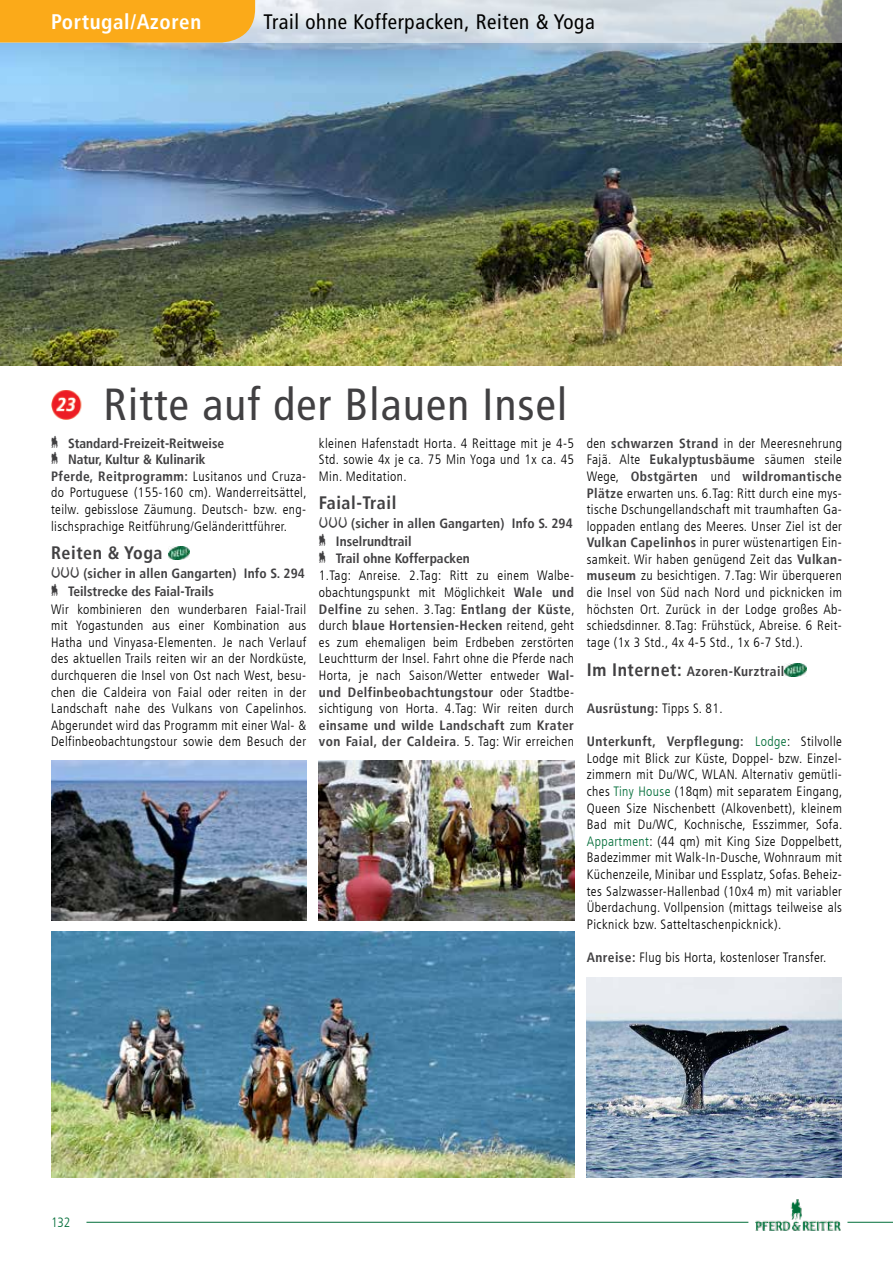
<style>
.page{position:relative;width:893px;height:1263px;background:#fff}
.page>*{position:absolute;margin:0;border:0;box-sizing:border-box;transform-origin:0 0}
.t1{font:condensed 45px "Frutiger LT";letter-spacing:.03em;color:#414042}
.t2{font:condensed 21px "Frutiger LT";letter-spacing:.03em;color:#000}
.t3{font:700 condensed 21px "Frutiger LT";letter-spacing:.03em;color:#fff}
.t4{font:700 condensed 18px "Frutiger LT";letter-spacing:.03em;color:#414042}
.t5{font:300 condensed 13.5px/16.6px "Frutiger LT";letter-spacing:.03em;color:#000;text-align:justify}
.t6{font:700 condensed 13.5px/18.3px "Frutiger LT";letter-spacing:.01em;color:#414042}
.t7{font:700 condensed 13.5px "Frutiger LT";letter-spacing:.03em;color:#414042}
.t8{font:300 condensed 13.5px "Frutiger LT";color:#006d38}
.s1{font-weight:700;color:#414042}
.s2{font-size:18px}
.s3{font-weight:300;color:#000}
.s4{color:#006d38}
</style>
<div class="page">
<img style="left:785px;top:663px;width:21px;height:13px">
<img style="left:168px;top:547px;width:22px;height:12px">
<img style="left:51px;top:390px;width:31px;height:30px">
<img style="left:587px;top:977px;width:255px;height:201px">
<img style="left:319px;top:760px;width:255px;height:161px">
<img style="left:51px;top:931px;width:523px;height:247px">
<img style="left:0;top:43px;width:842px;height:323px">
<img style="left:51px;top:760px;width:255px;height:161px">
<svg style="left:255px;top:0;width:587px;height:43px;background:#d0d7dc"></svg>
<img style="left:755px;top:1199px;width:85px;height:32px">
<hr style="left:847px;top:1222px;width:46px;height:1px;background:#006d38">
<hr style="left:86px;top:1222px;width:662px;height:1px;background:#006d38">
<div style="left:0;top:0;width:255px;height:43px;background:#fbaa19"></div>
<h2 class="t3" style="left:51px;top:9px;width:152px">Portugal/Azoren</h2>
<h2 class="t2" style="left:264px;top:9px;width:333px">Trail ohne Kofferpacken, Reiten &amp; Yoga</h2>
<h1 class="t1" style="left:103px;top:378px;width:465px">Ritte auf der Blauen Insel</h1>
<p class="t5" style="left:319px;top:435px;width:257px">kleinen Hafenstadt Horta. 4 Reittage mit je 4-5<br>Std. sowie 4x je ca. 75 Min Yoga und 1x ca. 45<br>Min. Meditation.</p>
<h3 class="t4" style="left:319px;top:492px;width:79px">Faial-Trail</h3>
<p class="t6" style="left:319px;top:514px;width:255px">††† (sicher in allen Gangarten) Info S. 294 ‡ Inselrundtrail</p>
<p class="t6" style="left:319px;top:549px;width:152px">‡ Trail ohne Kofferpacken</p>
<p class="t5" style="left:319px;top:568px;width:257px">1.Tag: Anreise. 2.Tag: Ritt zu einem Walbe&shy;obachtungspunkt mit Möglichkeit <span class="s1">Wale und Delfine</span> zu sehen. 3.Tag: <span class="s1">Entlang der Küste</span>, durch <span class="s1">blaue Hortensien-Hecken</span> reitend, geht es zum ehemaligen beim Erdbeben zerstörten Leuchtturm der Insel. Fahrt ohne die Pferde nach Horta, je nach Saison/Wetter entweder <span class="s1">Wal&shy;und Delfinbeobachtungstour</span> oder Stadtbe&shy;sichtigung von Horta. 4.Tag: Wir reiten durch <span class="s1">einsame und wilde Landschaft</span> zum <span class="s1">Krater von Faial, der Caldeira</span>. 5. Tag: Wir erreichen</p>
<p class="t5" style="left:51px;top:435px;width:257px;text-align:left"><span class="s1">‡ Standard-Freizeit-Reitweise<br>‡ Natur, Kultur &amp; Kulinarik<br>Pferde, Reitprogramm:</span> Lusitanos und Cruza&shy;do Portuguese (155-160 cm). Wanderreitsättel, teilw. gebisslose Zäumung. Deutsch- bzw. eng&shy;lischsprachige Reitführung/Geländerittführer.</p>
<h3 class="t4" style="left:51px;top:542px;width:113px">Reiten &amp; Yoga</h3>
<p class="t6" style="left:51px;top:564px;width:255px">††† (sicher in allen Gangarten) Info S. 294 ‡ Teilstrecke des Faial-Trails</p>
<p class="t5" style="left:51px;top:601px;width:257px">Wir kombinieren den wunderbaren Faial-Trail mit Yogastunden aus einer Kombination aus Hatha und Vinyasa-Elementen. Je nach Verlauf des aktuellen Trails reiten wir an der Nordküste, durchqueren die Insel von Ost nach West, besu&shy;chen die Caldeira von Faial oder reiten in der Landschaft nahe des Vulkans von Capelinhos.<br>Abgerundet wird das Programm mit einer Wal- &amp; Delfinbeobachtungstour sowie dem Besuch der</p>
<p class="t5" style="left:587px;top:435px;width:257px">den <span class="s1">schwarzen Strand</span> in der Meeresnehrung Fajã. Alte <span class="s1">Eukalyptusbäume</span> säumen steile Wege, <span class="s1">Obstgärten</span> und <span class="s1">wildromantische Plätze</span> erwarten uns. 6.Tag: Ritt durch eine mys&shy;tische Dschungellandschaft mit traumhaften Ga&shy;loppaden entlang des Meeres. Unser Ziel ist der <span class="s1">Vulkan Capelinhos</span> in purer wüstenartigen Ein&shy;samkeit. Wir haben genügend Zeit das <span class="s1">Vulkan&shy;museum</span> zu besichtigen. 7.Tag: Wir überqueren die Insel von Süd nach Nord und picknicken im höchsten Ort. Zurück in der Lodge großes Ab&shy;schiedsdinner. 8.Tag: Frühstück, Abreise. 6 Reit&shy;tage (1x 3 Std., 4x 4-5 Std., 1x 6-7 Std.).</p>
<p class="t7" style="left:587px;top:663px;width:199px"><span class="s2">Im Internet:</span> Azoren-Kurztrail</p>
<p class="t7" style="left:587px;top:700px;width:137px">Ausrüstung: <span class="s3">Tipps S. 81.</span></p>
<p class="t5" style="left:587px;top:733px;width:257px"><span class="s1">Unterkunft, Verpflegung:</span> <span class="s4">Lodge</span>: Stilvolle Lodge mit Blick zur Küste, Doppel- bzw. Einzel&shy;zimmern mit Du/WC, WLAN. Alternativ gemütli&shy;ches <span class="s4">Tiny House</span> (18qm) mit separatem Eingang, Queen Size Nischenbett (Alkovenbett), kleinem Bad mit Du/WC, Kochnische, Esszimmer, Sofa.<br><span class="s4">Appartment</span>: (44 qm) mit King Size Doppelbett, Badezimmer mit Walk-In-Dusche, Wohnraum mit Küchenzeile, Minibar und Essplatz, Sofas. Beheiz&shy;tes Salzwasser-Hallenbad (10x4 m) mit variabler Überdachung. Vollpension (mittags teilweise als Picknick bzw. Satteltaschenpicknick).</p>
<p class="t5" style="left:587px;top:949px;width:241px"><span class="s1">Anreise:</span> Flug bis Horta, kostenloser Transfer.</p>
<p class="t8" style="left:51px;top:1214px;width:21px">132</p>
</div>
